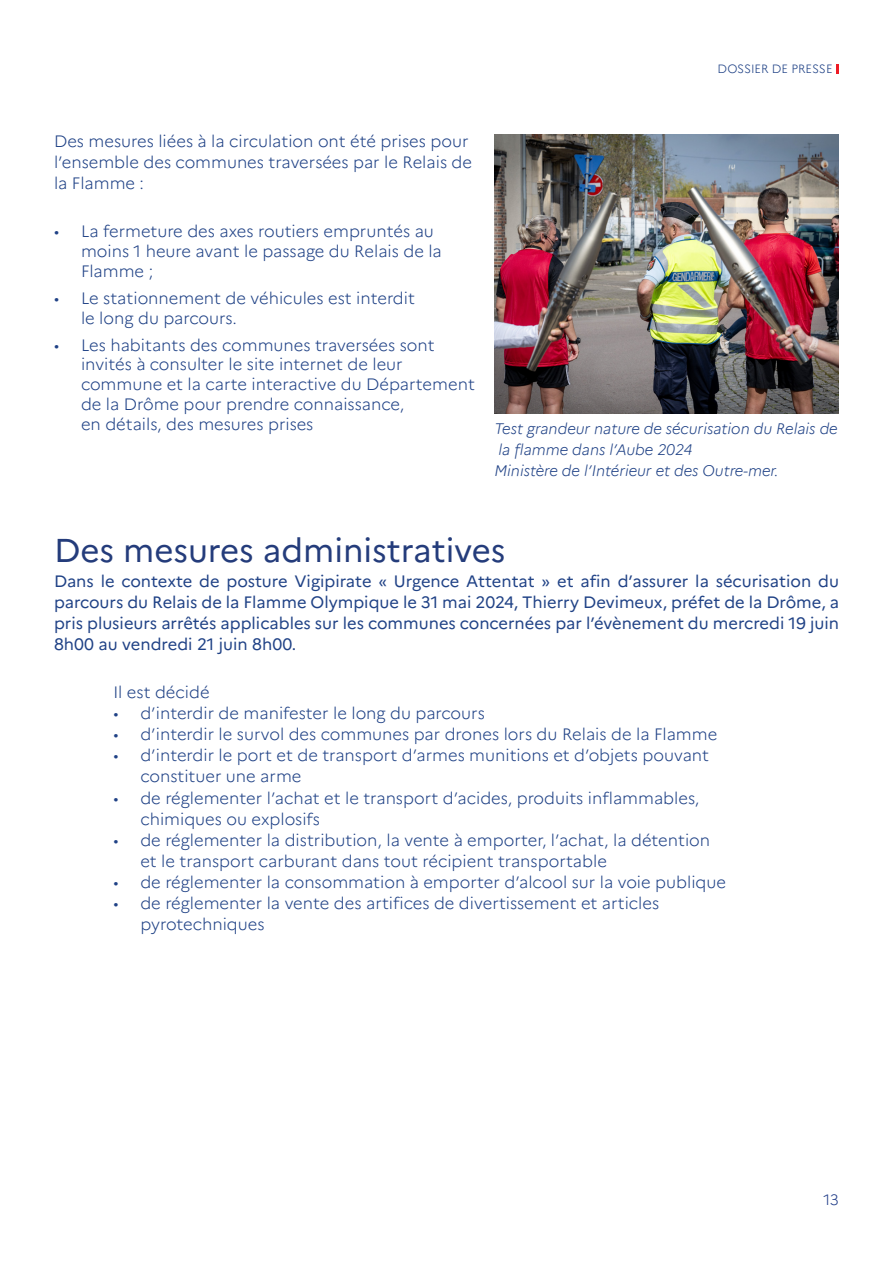
<style>
.page{position:relative;width:893px;height:1263px;background:#fff}
.page>*{position:absolute;margin:0;border:0;box-sizing:border-box;transform-origin:0 0}
.t1{font:33px "Marianne";color:#243c7b}
.t2{font:300 16.5px/19.8px "Marianne";color:#204286}
.t3{font:16.5px/21px "Marianne";color:#204286;text-align:justify}
.t4{font:italic 300 15px/21px "Marianne";color:#204286}
.t5{font:300 15px "Marianne";color:#24408a}
.t6{font:300 12px "Marianne";color:#204286}
</style>
<div class="page">
<svg style="left:837px;top:64px;width:2px;height:10px"></svg>
<img style="left:494px;top:135px;width:345px;height:278px">
<p class="t6" style="left:718px;top:62px;width:117px">DOSSIER DE PRESSE</p>
<p class="t2" style="left:54px;top:131px;width:420px;line-height:21px">Des mesures liées à la circulation ont été prises pour l’ensemble des communes traversées par le Relais de la Flamme :</p>
<p class="t2" style="left:81px;top:221px;width:362px;text-indent:-27px">• La fermeture des axes routiers empruntés au moins 1 heure avant le passage du Relais de la<br>Flamme ;</p>
<p class="t2" style="left:81px;top:288px;width:335px;text-indent:-27px">• Le stationnement de véhicules est interdit le long du parcours.</p>
<p class="t2" style="left:81px;top:335px;width:395px;text-indent:-27px">• Les habitants des communes traversées sont invités à consulter le site internet de leur commune et la carte interactive du Département de la Drôme pour prendre connaissance,<br>en détails, des mesures prises</p>
<p class="t4" style="left:494px;top:417px;width:345px">Test grandeur nature de sécurisation du Relais de la flamme dans l’Aube 2024<br>Ministère de l’Intérieur et des Outre-mer.</p>
<h1 class="t1" style="left:54px;top:530px;width:453px">Des mesures administratives</h1>
<p class="t3" style="left:54px;top:571px;width:787px">Dans le contexte de posture Vigipirate « Urgence Attentat » et afin d’assurer la sécurisation du parcours du Relais de la Flamme Olympique le 31 mai 2024, Thierry Devimeux, préfet de la Drôme, a pris plusieurs arrêtés applicables sur les communes concernées par l’évènement du mercredi 19 juin 8h00 au vendredi 21 juin 8h00.</p>
<p class="t2" style="left:113px;top:683px;width:98px">Il est décidé</p>
<p class="t2" style="left:113px;top:704px;width:373px">• d’interdir de manifester le long du parcours</p>
<p class="t2" style="left:113px;top:725px;width:605px">• d’interdir le survol des communes par drones lors du Relais de la Flamme</p>
<p class="t2" style="left:140px;top:745px;width:570px;line-height:21px;text-indent:-27px">• d’interdir le port et de transport d’armes munitions et d’objets pouvant constituer une arme</p>
<p class="t2" style="left:140px;top:787px;width:560px;line-height:21px;text-indent:-27px">• de réglementer l’achat et le transport d’acides, produits inflammables, chimiques ou explosifs</p>
<p class="t2" style="left:140px;top:829px;width:571px;line-height:21px;text-indent:-27px">• de réglementer la distribution, la vente à emporter, l’achat, la détention et le transport carburant dans tout récipient transportable</p>
<p class="t2" style="left:113px;top:872px;width:614px">• de réglementer la consommation à emporter d’alcool sur la voie publique</p>
<p class="t2" style="left:140px;top:892px;width:520px;line-height:21px;text-indent:-27px">• de réglementer la vente des artifices de divertissement et articles pyrotechniques</p>
<p class="t5" style="left:823px;top:1190px;width:17px">13</p>
</div>
